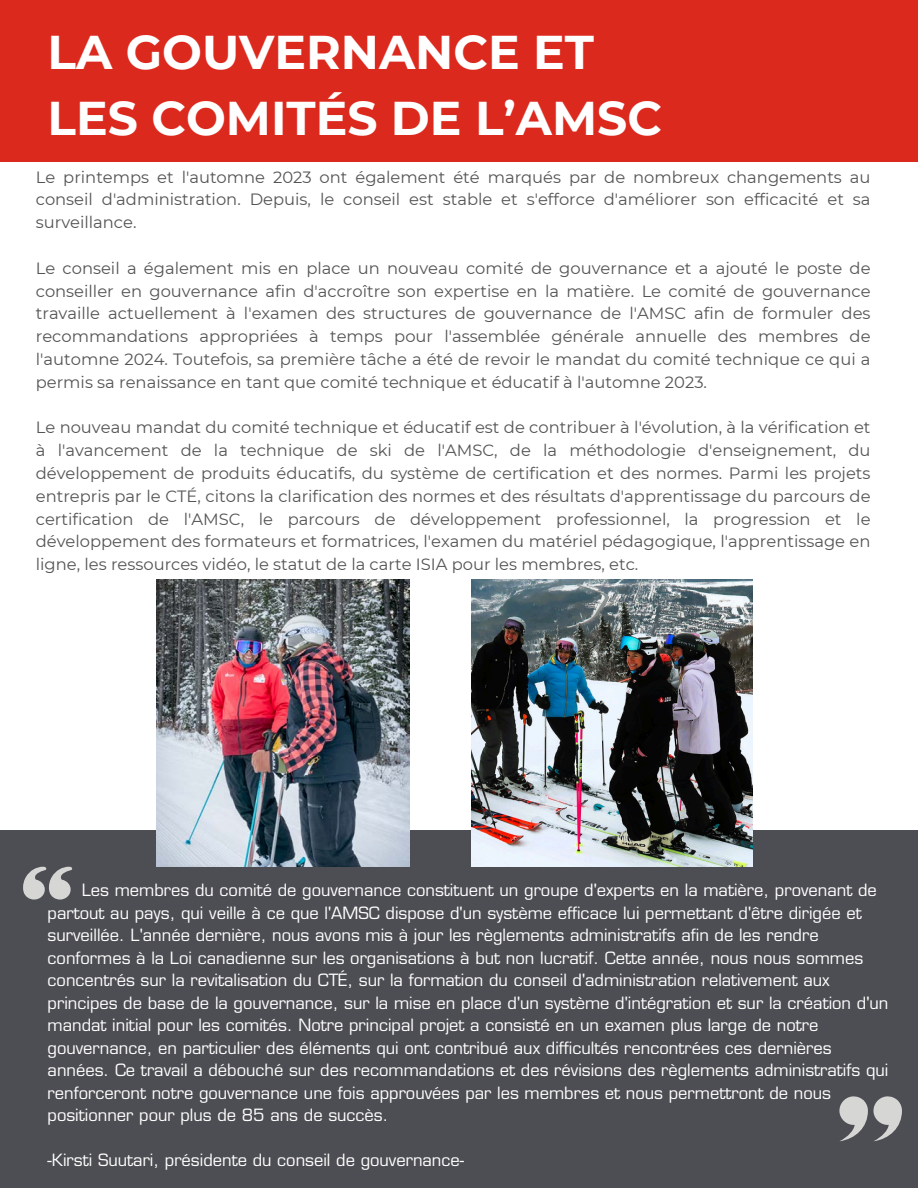
<style>
.page{position:relative;width:918px;height:1188px;background:#fff}
.page>*{position:absolute;margin:0;border:0;box-sizing:border-box;transform-origin:0 0}
.t1{font:700 47.25px/65.2px "Montserrat";color:#fff}
.t2{font:16.5px/22.5px "Eurostile LT Std";color:#fff}
.t3{font:16.35px/22.8px "Montserrat";color:#545454;text-align:justify}
</style>
<div class="page">
<div style="left:0;top:831px;width:918px;height:357px;background:#4d4e53"></div>
<img style="left:471px;top:579px;width:282px;height:287px">
<img style="left:156px;top:579px;width:254px;height:287px">
<div style="left:0;top:0;width:918px;height:162px;background:#dc291e"></div>
<svg style="left:23px;top:867px;width:49px;height:32px"></svg>
<svg style="left:839px;top:1096px;width:63px;height:45px"></svg>
<p class="t1" style="left:48px;top:20px;width:616px">LA GOUVERNANCE ET<br>LES COMITÉS DE L’AMSC</p>
<p class="t3" style="left:36px;top:165px;width:836px">Le printemps et l'automne 2023 ont également été marqués par de nombreux changements au conseil d'administration. Depuis, le conseil est stable et s'efforce d'améliorer son efficacité et sa surveillance.</p>
<p class="t3" style="left:36px;top:257px;width:836px">Le conseil a également mis en place un nouveau comité de gouvernance et a ajouté le poste de conseiller en gouvernance afin d'accroître son expertise en la matière. Le comité de gouvernance travaille actuellement à l'examen des structures de gouvernance de l'AMSC afin de formuler des recommandations appropriées à temps pour l'assemblée générale annuelle des membres de l'automne 2024. Toutefois, sa première tâche a été de revoir le mandat du comité technique ce qui a permis sa renaissance en tant que comité technique et éducatif à l'automne 2023.</p>
<p class="t3" style="left:36px;top:416px;width:836px">Le nouveau mandat du comité technique et éducatif est de contribuer à l'évolution, à la vérification et à l'avancement de la technique de ski de l'AMSC, de la méthodologie d'enseignement, du développement de produits éducatifs, du système de certification et des normes. Parmi les projets entrepris par le CTÉ, citons la clarification des normes et des résultats d'apprentissage du parcours de certification de l'AMSC, le parcours de développement professionnel, la progression et le développement des formateurs et formatrices, l'examen du matériel pédagogique, l'apprentissage en ligne, les ressources vidéo, le statut de la carte ISIA pour les membres, etc.</p>
<h1 class="t2" style="left:48px;top:881px;width:842px;text-indent:34px">Les membres du comité de gouvernance constituent un groupe d'experts en la matière, provenant de partout au pays, qui veille à ce que l'AMSC dispose d'un système efficace lui permettant d'être dirigée et surveillée. L'année dernière, nous avons mis à jour les règlements administratifs afin de les rendre conformes à la Loi canadienne sur les organisations à but non lucratif. Cette année, nous nous sommes concentrés sur la revitalisation du CTÉ, sur la formation du conseil d'administration relativement aux principes de base de la gouvernance, sur la mise en place d'un système d'intégration et sur la création d'un mandat initial pour les comités. Notre principal projet a consisté en un examen plus large de notre gouvernance, en particulier des éléments qui ont contribué aux difficultés rencontrées ces dernières années. Ce travail a débouché sur des recommandations et des révisions des règlements administratifs qui renforceront notre gouvernance une fois approuvées par les membres et nous permettront de nous positionner pour plus de 85 ans de succès.</h1>
<p class="t2" style="left:48px;top:1151px;width:418px">-Kirsti Suutari, présidente du conseil de gouvernance-</p>
</div>
